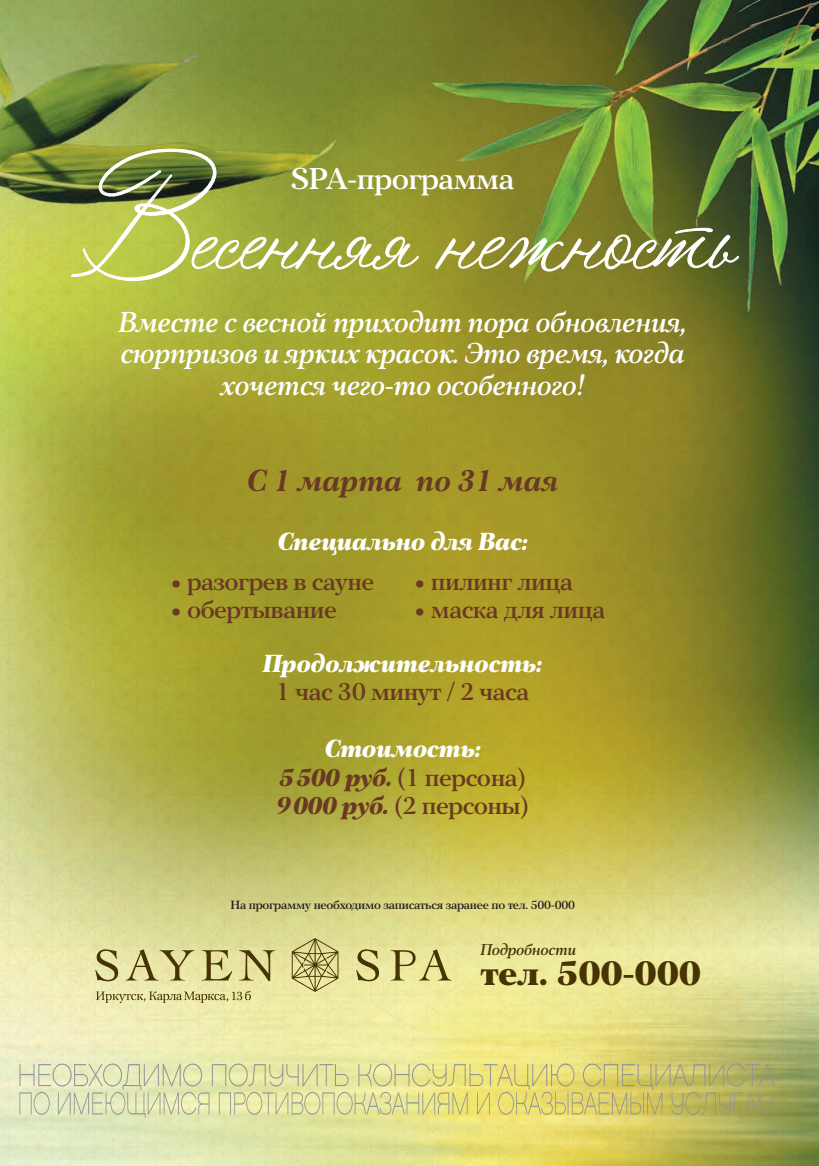
<style>
.page{position:relative;width:819px;height:1166px;background:#fff}
.page>*{position:absolute;margin:0;border:0;box-sizing:border-box;transform-origin:0 0}
.t1{font:97.65px "Marmalade Pro";color:#fff}
.t2{font:900 35.52px "PF Regal Text Pro";letter-spacing:-.01em;color:#473303}
.t3{font:italic 700 31.5px "PF Regal Text Pro";letter-spacing:-.01em;color:#6a3923}
.t4{font:500 31.15px "PF Regal Text Pro";letter-spacing:-.02em;color:#fff}
.t5{font:italic 500 29.75px/31.5px "PF Regal Text Pro";letter-spacing:-.02em;color:#fff;text-align:center}
.t6{font:500 25.55px/28.5px "PF Regal Text Pro";letter-spacing:-.02em;color:#6a3923;text-align:center}
.t7{font:italic 900 25.55px "PF Regal Text Pro";letter-spacing:-.02em;color:#fff}
.t8{font:italic 500 16.28px "PF Regal Text Pro";letter-spacing:-.02em;color:#473303}
.t9{font:500 12.42px "PF Regal Text Pro";letter-spacing:-.02em;color:#231f20}
.s1{font-weight:900;font-style:italic;color:#fff}
.s2{font-weight:900;font-style:italic}
</style>
<div class="page">
<img style="left:0;top:0;width:819px;height:1166px">
<svg style="left:19px;top:1063px;width:755px;height:55px;background:#d6d48f"></svg>
<svg style="left:95px;top:938px;width:356px;height:65px;background:#d4cf8d"></svg>
<svg style="left:71px;top:149px;width:348px;height:132px;background:#9ba643"></svg>
<svg style="left:435px;top:228px;width:304px;height:44px;background:#8d9048"></svg>
<h1 class="t1" style="left:73px;top:177px;width:661px">Весенняя нежность</h1>
<p class="t4" style="left:291px;top:160px;width:225px">SPA-программа</p>
<p class="t5" style="left:118px;top:306px;width:570px">Вместе с весной приходит пора обновления, сюрпризов и ярких красок. Это время, когда хочется чего-то особенного!</p>
<p class="t3" style="left:247px;top:461px;width:313px">С 1 марта по 31 мая</p>
<p class="t7" style="left:277px;top:526px;width:252px">Специально для Вас:</p>
<p class="t6" style="left:170px;top:567px;width:205px">• разогрев в сауне</p>
<p class="t6" style="left:170px;top:595px;width:168px">• обертывание</p>
<p class="t6" style="left:414px;top:567px;width:160px">• пилинг лица</p>
<p class="t6" style="left:414px;top:595px;width:192px">• маска для лица</p>
<p class="t7" style="left:263px;top:647px;width:281px">Продолжительность:</p>
<p class="t6" style="left:276px;top:678px;width:255px">1 час 30 минут / 2 часа</p>
<p class="t6" style="left:276px;top:735px;width:254px"><span class="s1">Стоимость:<br></span><span class="s2">5 500 руб.</span> (1 персона)<br><span class="s2">9 000 руб.</span> (2 персоны)</p>
<p class="t9" style="left:230px;top:897px;width:346px">На программу необходимо записаться заранее по тел. 500-000</p>
<p class="t8" style="left:480px;top:940px;width:97px">Подробности</p>
<h2 class="t2" style="left:480px;top:951px;width:222px">тел. 500-000</h2>
</div>
